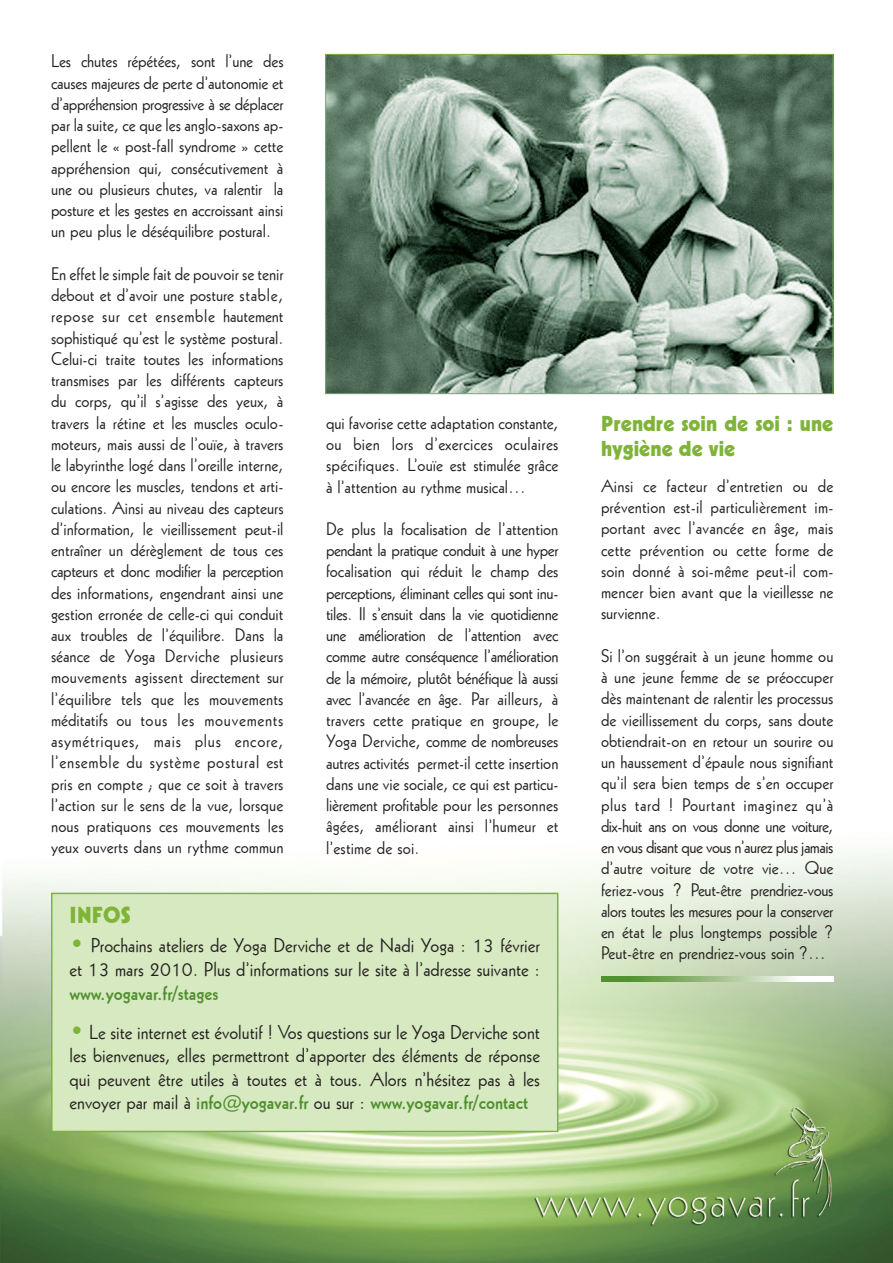
<style>
.page{position:relative;width:893px;height:1263px;background:#fff}
.page>*{position:absolute;margin:0;border:0;box-sizing:border-box;transform-origin:0 0}
.t1{font:22.5px "Geometric 231 BT Heavy C";letter-spacing:.01em;color:#7fb438}
.t2{font:21px/25.2px "Geometric 231 BT Heavy C";color:#7fb438}
.t3{font:19.5px/23.4px "Geometric 231 BT Roman C";color:#231f20;text-align:justify}
.t4{font:17.7px/21.3px "Geometric 231 BT Roman C";color:#231f20;text-align:justify}
.s1{font-size:25.5px;color:#7fb438}
.s2{font-family:"Geometric 231 BT Bold C";color:#509030}
</style>
<div class="page">
<img style="left:0;top:53px;width:893px;height:1210px">
<div style="left:52px;top:893px;width:506px;height:238px;background:#d7e9c0"></div>
<div style="left:51px;top:893px;width:507px;height:239px;border:2px solid #7fb438"></div>
<img style="left:327px;top:56px;width:504px;height:336px">
<svg style="left:601px;top:976px;width:232px;height:5px"></svg>
<p class="t4" style="left:51px;top:50px;width:234px">Les chutes répétées, sont l’une des causes majeures de perte d’autonomie et d’appréhension progressive à se déplacer par la suite, ce que les anglo-saxons ap&shy;pellent le « post-fall syndrome » cette appréhension qui, consécutivement à une ou plusieurs chutes, va ralentir la posture et les gestes en accroissant ainsi un peu plus le déséquilibre postural.</p>
<p class="t4" style="left:51px;top:262px;width:234px">En effet le simple fait de pouvoir se tenir debout et d’avoir une posture stable, repose sur cet ensemble hautement sophistiqué qu’est le système postural.<br>Celui-ci traite toutes les informations transmises par les différents capteurs du corps, qu’il s’agisse des yeux, à travers la rétine et les muscles oculo&shy;moteurs, mais aussi de l’ouïe, à travers le labyrinthe logé dans l’oreille interne, ou encore les muscles, tendons et arti&shy;culations. Ainsi au niveau des capteurs d’information, le vieillissement peut-il entraîner un dérèglement de tous ces capteurs et donc modifier la perception des informations, engendrant ainsi une gestion erronée de celle-ci qui conduit aux troubles de l’équilibre. Dans la séance de Yoga Derviche plusieurs mouvements agissent directement sur l’équilibre tels que les mouvements méditatifs ou tous les mouvements asymétriques, mais plus encore, l’ensemble du système postural est pris en compte ; que ce soit à travers l’action sur le sens de la vue, lorsque nous pratiquons ces mouvements les yeux ouverts dans un rythme commun</p>
<p class="t4" style="left:326px;top:411px;width:234px">qui favorise cette adaptation constante, ou bien lors d’exercices oculaires spécifiques. L’ouïe est stimulée grâce à l’attention au rythme musical…</p>
<p class="t4" style="left:326px;top:518px;width:234px">De plus la focalisation de l’attention pendant la pratique conduit à une hyper focalisation qui réduit le champ des perceptions, éliminant celles qui sont inu&shy;tiles. Il s’ensuit dans la vie quotidienne une amélioration de l’attention avec comme autre conséquence l’amélioration de la mémoire, plutôt bénéfique là aussi avec l’avancée en âge. Par ailleurs, à travers cette pratique en groupe, le Yoga Derviche, comme de nombreuses autres activités permet-il cette insertion dans une vie sociale, ce qui est particu&shy;lièrement profitable pour les personnes âgées, améliorant ainsi l’humeur et l’estime de soi.</p>
<p class="t1" style="left:70px;top:901px;width:62px">INFOS</p>
<p class="t3" style="left:70px;top:932px;width:472px;line-height:24px"><span class="s1">•</span> Prochains ateliers de Yoga Derviche et de Nadi Yoga : 13 février et 13 mars 2010. Plus d’informations sur le site à l’adresse suivante : <span class="s2">www.yogavar.fr/stages</span></p>
<p class="t3" style="left:70px;top:1020px;width:472px"><span class="s1">•</span> Le site internet est évolutif ! Vos questions sur le Yoga Derviche sont les bienvenues, elles permettront d’apporter des éléments de réponse qui peuvent être utiles à toutes et à tous. Alors n’hésitez pas à les envoyer par mail à <span class="s2">info@yogavar.fr</span> ou sur : <span class="s2">www.yogavar.fr/contact</span></p>
<p class="t2" style="left:601px;top:411px;width:234px">Prendre soin de soi : une hygiène de vie</p>
<p class="t4" style="left:601px;top:475px;width:234px">Ainsi ce facteur d’entretien ou de prévention est-il particulièrement im&shy;portant avec l’avancée en âge, mais cette prévention ou cette forme de soin donné à soi-même peut-il com&shy;mencer bien avant que la vieillesse ne survienne.</p>
<p class="t4" style="left:601px;top:644px;width:234px">Si l’on suggérait à un jeune homme ou à une jeune femme de se préoccuper dès maintenant de ralentir les processus de vieillissement du corps, sans doute obtiendrait-on en retour un sourire ou un haussement d’épaule nous signifiant qu’il sera bien temps de s’en occuper plus tard ! Pourtant imaginez qu’à dix-huit ans on vous donne une voiture, en vous disant que vous n’aurez plus jamais d’autre voiture de votre vie… Que feriez-vous ? Peut-être prendriez-vous alors toutes les mesures pour la conserver en état le plus longtemps possible ?<br>Peut-être en prendriez-vous soin ?…</p>
</div>
